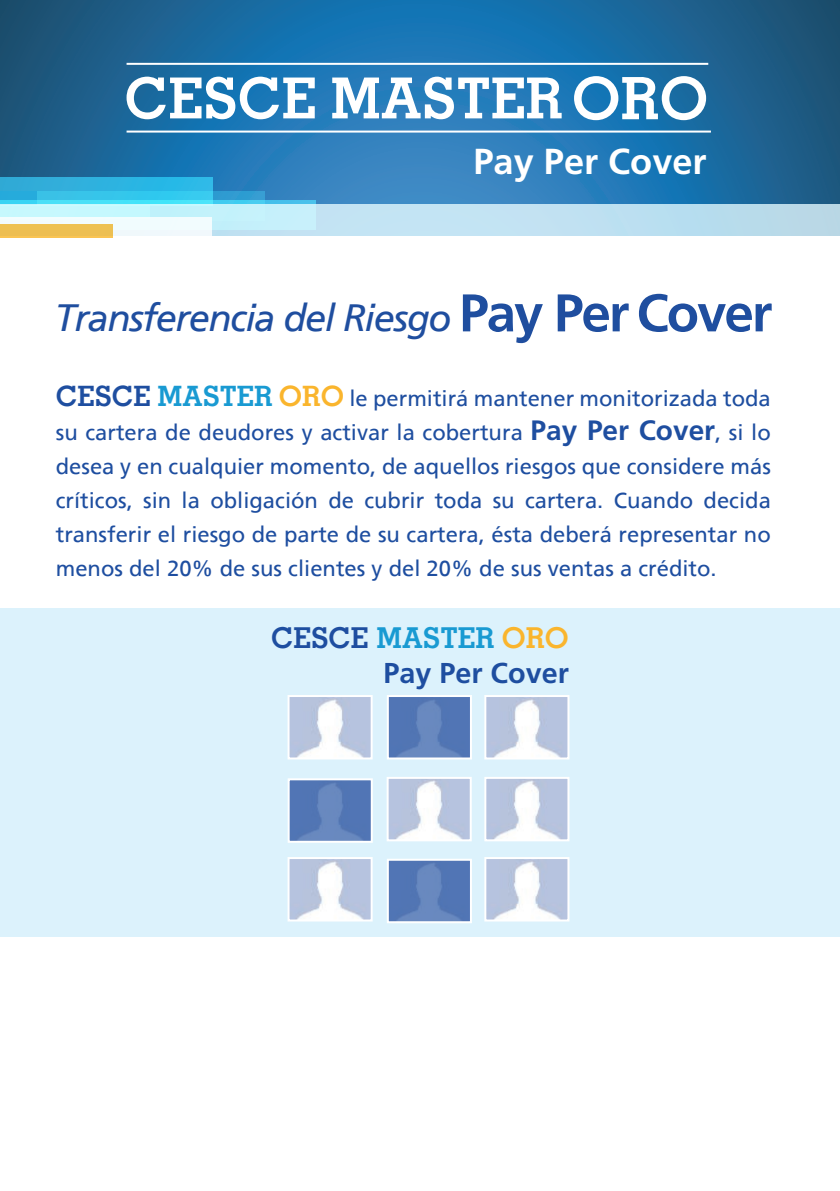
<style>
.page{position:relative;width:840px;height:1191px;background:#fff}
.page>*{position:absolute;margin:0;border:0;box-sizing:border-box;transform-origin:0 0}
.t1{font:700 58.4px "Memphis";color:#fff}
.t2{font:italic 38px "Frutiger";letter-spacing:-.04em;color:#1f4e9f}
.t3{font:700 36.2px "Frutiger";color:#fff}
.t4{font:700 28.8px "Memphis";color:#199ad2}
.t5{font:700 28.8px "Frutiger";color:#1e4ea0}
.t6{font:22px/34px "Frutiger";color:#1e4ea0;text-align:justify}
.s1{font-weight:700;font-style:normal;font-size:53px}
.s2{font-family:"Memphis";font-weight:700;font-size:28px}
.s3{font-family:"Memphis";font-weight:700;font-size:28px;color:#199ad2}
.s4{font-family:"Memphis";font-weight:700;font-size:28px;color:#fab52d}
.s5{font-weight:700;font-size:28px}
.s6{color:#1e4ea0}
.s7{color:#fab52d}
</style>
<div class="page">
<div style="left:0;top:608px;width:839px;height:328px;background:#dcf2fc"></div>
<svg style="left:0;top:0;width:839px;height:205px;background:#206da2"></svg>
<div style="left:0;top:205px;width:839px;height:31px;background:#c1e1f2"></div>
<svg style="left:0;top:200px;width:315px;height:30px;fill:#c8f0fb"></svg>
<div style="left:0;top:177px;width:212px;height:28px;background:#2fb2e0"></div>
<svg style="left:0;top:191px;width:265px;height:29px"></svg>
<svg style="left:0;top:205px;width:150px;height:14px;background:#ccf8fd"></svg>
<div style="left:0;top:224px;width:112px;height:13px;background:#edbf53"></div>
<svg style="left:126px;top:77px;width:188px;height:42px"></svg>
<svg style="left:332px;top:77px;width:229px;height:42px"></svg>
<hr style="left:126px;top:63px;width:582px;height:2px;background:#fff">
<hr style="left:126px;top:131px;width:584px;height:2px;background:#fff">
<img style="left:290px;top:698px;width:79px;height:58px">
<img style="left:389px;top:698px;width:79px;height:58px">
<img style="left:487px;top:698px;width:79px;height:58px">
<img style="left:389px;top:780px;width:79px;height:58px">
<img style="left:487px;top:780px;width:79px;height:58px">
<img style="left:290px;top:860px;width:79px;height:58px">
<img style="left:487px;top:860px;width:79px;height:58px">
<div style="left:287px;top:695px;width:85px;height:64px;border:2px solid #fff"></div>
<div style="left:386px;top:695px;width:85px;height:64px;border:2px solid #fff"></div>
<img style="left:290px;top:781px;width:79px;height:58px">
<div style="left:287px;top:778px;width:85px;height:64px;border:2px solid #fff"></div>
<img style="left:389px;top:861px;width:79px;height:59px">
<div style="left:386px;top:858px;width:85px;height:65px;border:2px solid #fff"></div>
<div style="left:484px;top:695px;width:85px;height:64px;border:2px solid #fff"></div>
<div style="left:484px;top:777px;width:85px;height:64px;border:2px solid #fff"></div>
<div style="left:386px;top:777px;width:85px;height:64px;border:2px solid #fff"></div>
<div style="left:484px;top:857px;width:85px;height:64px;border:2px solid #fff"></div>
<div style="left:287px;top:857px;width:85px;height:64px;border:2px solid #fff"></div>
<h1 class="t1" style="left:571px;top:62px;width:138px">ORO</h1>
<h3 class="t3" style="left:473px;top:140px;width:234px">Pay Per Cover</h3>
<h2 class="t2" style="left:55px;top:296px;width:718px">Transferencia del Riesgo <span class="s1">Pay Per Cover</span></h2>
<p class="t6" style="left:56px;top:381px;width:716px"><span class="s2">CESCE</span> <span class="s3">MASTER</span> <span class="s4">ORO</span> le permitirá mantener monitorizada toda su cartera de deudores y activar la cobertura <span class="s5">Pay Per Cover</span>, si lo desea y en cualquier momento, de aquellos riesgos que considere más críticos, sin la obligación de cubrir toda su cartera. Cuando decida transferir el riesgo de parte de su cartera, ésta deberá representar no menos del 20% de sus clientes y del 20% de sus ventas a crédito.</p>
<h3 class="t4" style="left:271px;top:620px;width:299px"><span class="s6">CESCE</span> MASTER <span class="s7">ORO</span></h3>
<h3 class="t5" style="left:383px;top:656px;width:187px">Pay Per Cover</h3>
</div>
